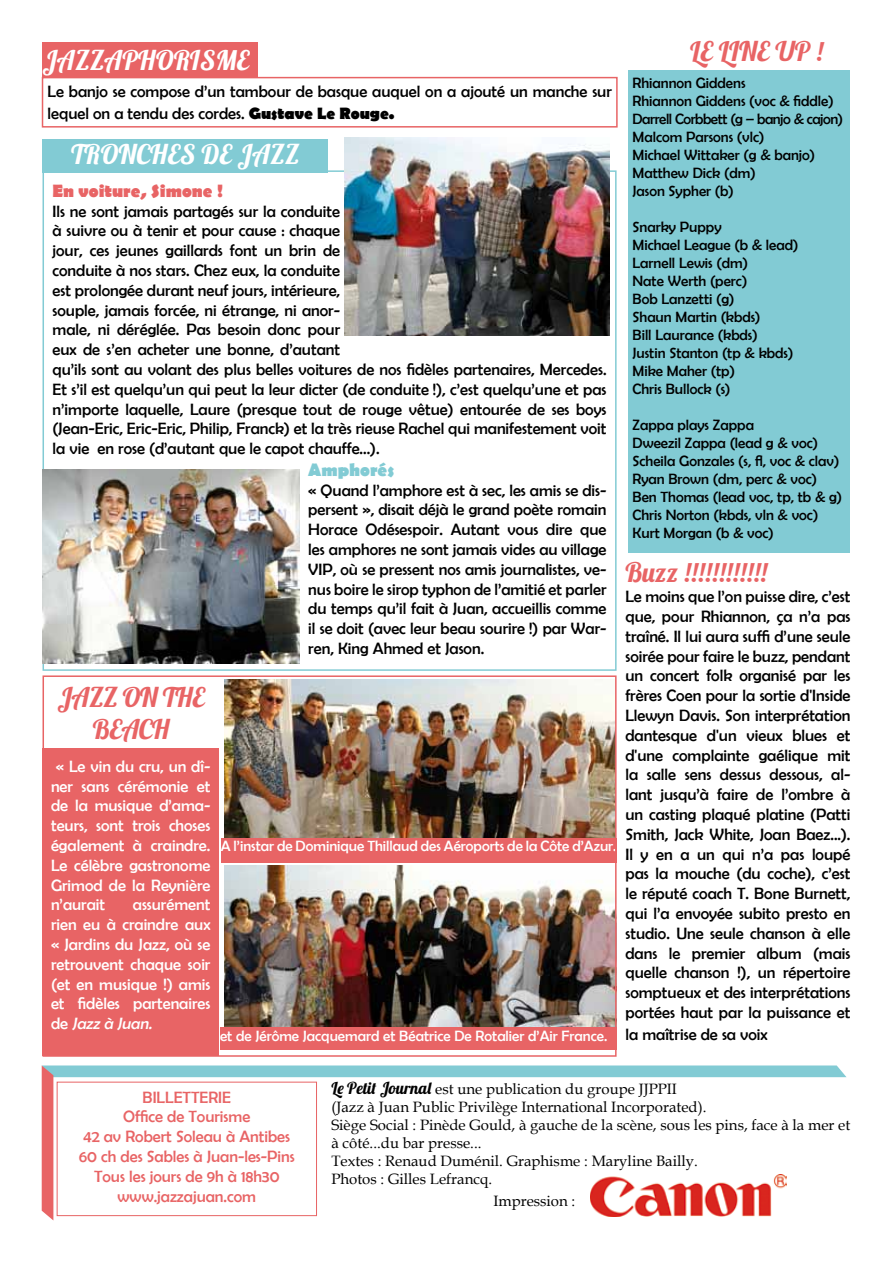
<style>
.page{position:relative;width:893px;height:1263px;background:#fff}
.page>*{position:absolute;margin:0;border:0;box-sizing:border-box;transform-origin:0 0}
.t1{font:27px/32.4px "Lobster 1.4";letter-spacing:-.02em;color:#e86465;text-align:center}
.t2{font:27px "Lobster 1.4";color:#fff}
.t3{font:700 18px "Berlin Sans FB";color:#e86465}
.t4{font:700 18px "Berlin Sans FB";color:#82cbd4}
.t5{font:16.5px/19.8px "Berlin Sans FB";color:#000}
.t6{font:16.5px/19.8px "Berlin Sans FB";color:#fff;text-align:justify}
.t7{font:16.5px/19.8px "Berlin Sans FB";color:#e86465;text-align:center}
.t8{font:15px/18px "Berlin Sans FB";color:#000}
.t9{font:15px/18px "Book Antiqua";color:#000}
.t10{font:15px "Berlin Sans FB";color:#fff}
.s1{font-weight:700}
.s2{font-style:italic}
.s3{font-family:"Lobster 1.4";font-size:16.5px}
</style>
<div class="page">
<svg style="left:42px;top:1065px;width:804px;height:155px"></svg>
<img style="left:591px;top:1174px;width:196px;height:42px">
<div style="left:43px;top:139px;width:285px;height:33px;background:#82cbd4"></div>
<div style="left:42px;top:77px;width:576px;height:51px;border:2px solid #e86465"></div>
<div style="left:43px;top:43px;width:215px;height:35px;background:#e86465"></div>
<div style="left:628px;top:70px;width:222px;height:483px;background:#82cbd4"></div>
<img style="left:344px;top:137px;width:265px;height:199px">
<div style="left:43px;top:748px;width:176px;height:308px;background:#e86465"></div>
<img style="left:224px;top:679px;width:390px;height:159px">
<img style="left:43px;top:470px;width:257px;height:193px">
<img style="left:224px;top:865px;width:390px;height:163px">
<div style="left:221px;top:838px;width:396px;height:25px;background:#e86465"></div>
<div style="left:220px;top:1028px;width:397px;height:22px;background:#e86465"></div>
<div style="left:43px;top:675px;width:574px;height:382px;border:2px solid #e86465"></div>
<h1 class="t2" style="left:43px;top:43px;width:208px">JAZZAPHORISME</h1>
<p class="t5" style="left:48px;top:81px;width:566px;line-height:21.6px">Le banjo se compose d’un tambour de basque auquel on a ajouté un manche sur lequel on a tendu des cordes. <span class="s1">Gustave Le Rouge.</span></p>
<h1 class="t2" style="left:71px;top:137px;width:230px">TRONCHES DE JAZZ</h1>
<p class="t3" style="left:53px;top:180px;width:172px">En voiture, Simone !</p>
<p class="t5" style="left:53px;top:201px;width:556px">Ils ne sont jamais partagés sur la conduite<br>à suivre ou à tenir et pour cause : chaque<br>jour, ces jeunes gaillards font un brin de<br>conduite à nos stars. Chez eux, la conduite<br>est prolongée durant neuf jours, intérieure,<br>souple, jamais forcée, ni étrange, ni anor-<br>male, ni déréglée. Pas besoin donc pour<br>eux de s’en acheter une bonne, d’autant<br>qu’ils sont au volant des plus belles voitures de nos fidèles partenaires, Mercedes.<br>Et s’il est quelqu’un qui peut la leur dicter (de conduite !), c’est quelqu’une et pas n’importe laquelle, Laure (presque tout de rouge vêtue) entourée de ses boys (Jean-Eric, Eric-Eric, Philip, Franck) et la très rieuse Rachel qui manifestement voit la vie en rose (d’autant que le capot chauffe...).</p>
<p class="t4" style="left:308px;top:459px;width:87px">Amphorés</p>
<p class="t5" style="left:308px;top:480px;width:300px;text-align:justify">« Quand l’amphore est à sec, les amis se dis&shy;persent », disait déjà le grand poète romain Horace Odésespoir. Autant vous dire que les amphores ne sont jamais vides au village VIP, où se pressent nos amis journalistes, ve&shy;nus boire le sirop typhon de l’amitié et parler du temps qu’il fait à Juan, accueillis comme il se doit (avec leur beau sourire !) par War&shy;ren, King Ahmed et Jason.</p>
<h1 class="t1" style="left:58px;top:680px;width:149px">JAZZ ON THE<br>BEACH</h1>
<p class="t6" style="left:51px;top:756px;width:161px">« Le vin du cru, un dî&shy;ner sans cérémonie et de la musique d’ama&shy;teurs, sont trois choses également à craindre.<br>Le célèbre gastronome Grimod de la Reynière n’aurait</p>
<p class="t6" style="left:51px;top:895px;width:161px;text-indent:82px">assurément rien eu à craindre aux « Jardins du Jazz, où se retrouvent chaque soir (et en musique !) amis et fidèles partenaires d e <span class="s2">Jazz à Juan.</span></p>
<p class="t10" style="left:221px;top:838px;width:397px">A l’instar de Dominique Thillaud des Aéroports de la Côte d’Azur.</p>
<p class="t10" style="left:220px;top:1028px;width:389px">et de Jérôme Jacquemard et Béatrice De Rotalier d’Air France.</p>
<h1 class="t1" style="left:690px;top:35px;width:134px">LE LINE UP !</h1>
<p class="t8" style="left:632px;top:74px;width:212px">Rhiannon Giddens<br>Rhiannon Giddens (voc &amp; fiddle)<br>Darrell Corbbett (g – banjo &amp; cajon)<br>Malcom Parsons (vlc)<br>Michael Wittaker (g &amp; banjo)<br>Matthew Dick (dm)<br>Jason Sypher (b)</p>
<p class="t8" style="left:632px;top:218px;width:167px">Snarky Puppy<br>Michael League (b &amp; lead)<br>Larnell Lewis (dm)<br>Nate Werth (perc)<br>Bob Lanzetti (g)<br>Shaun Martin (kbds)<br>Bill Laurance (kbds)<br>Justin Stanton (tp &amp; kbds)<br>Mike Maher (tp)<br>Chris Bullock (s)</p>
<p class="t8" style="left:632px;top:416px;width:211px">Zappa plays Zappa<br>Dweezil Zappa (lead g &amp; voc)<br>Scheila Gonzales (s, fl, voc &amp; clav)<br>Ryan Brown (dm, perc &amp; voc)<br>Ben Thomas (lead voc, tp, tb &amp; g)<br>Chris Norton (kbds, vln &amp; voc)<br>Kurt Morgan (b &amp; voc)</p>
<h1 class="t1" style="left:625px;top:556px;width:143px">Buzz !!!!!!!!!!!!</h1>
<p class="t5" style="left:625px;top:586px;width:227px;text-align:justify">Le moins que l’on puisse dire, c’est que, pour Rhiannon, ça n’a pas traîné. Il lui aura suffi d’une seule soirée pour faire le buzz, pendant un concert folk organisé par les frères Coen pour la sortie d'Inside Llewyn Davis. Son interprétation dantesque d'un vieux blues et d'une complainte gaélique mit la salle sens dessus dessous, al&shy;lant jusqu’à faire de l’ombre à un casting plaqué platine (Patti Smith, Jack White, Joan Baez...).<br>Il y en a un qui n’a pas loupé pas la mouche (du coche), c’est le réputé coach T. Bone Burnett, qui l’a envoyée subito presto en studio. Une seule chanson à elle dans le premier album (mais quelle chanson !), un répertoire somptueux et des interprétations portées haut par la puissance et</p>
<p class="t5" style="left:625px;top:1024px;width:144px">la maîtrise de sa voix</p>
<p class="t7" style="left:79px;top:1087px;width:217px">BILLETTERIE<br>Office de Tourisme<br>42 av Robert Soleau à Antibes<br>60 ch des Sables à Juan-les-Pins<br>Tous les jours de 9h à 18h30 www.jazzajuan.com</p>
<p class="t9" style="left:331px;top:1080px;width:520px"><span class="s3">Le Petit Journal</span> est une publication du groupe JJPPII<br>(Jazz à Juan Public Privilège International Incorporated).<br>Siège Social : Pinède Gould, à gauche de la scène, sous les pins, face à la mer et à côté...du bar presse...<br>Textes : Renaud Duménil. Graphisme : Maryline Bailly.<br>Photos : Gilles Lefrancq.</p>
<p class="t9" style="left:493px;top:1191px;width:83px">Impression :</p>
</div>
